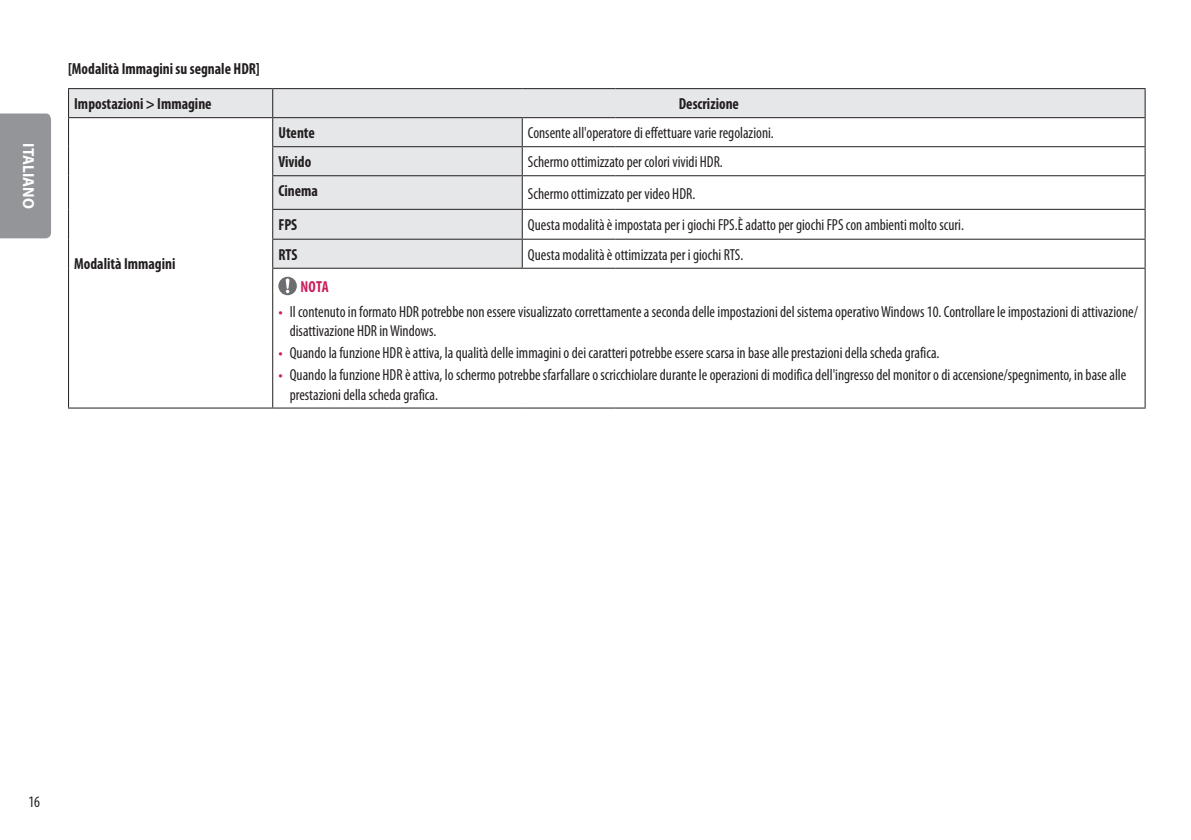
<style>
.page{position:relative;width:1191px;height:840px;background:#fff}
.page>*{position:absolute;margin:0;border:0;box-sizing:border-box;transform-origin:0 0}
.Body{font:condensed 16px/19.2px "Myriad Pro";color:#231f20;scale:.95 1}
.Body_Bold{font:700 condensed 16px "Myriad Pro";color:#231f20;scale:.95 1}
.Body-2{font:700 condensed 16px "Myriad Pro";color:#231f20;scale:.95 1}
.Body_Bold_Center{font:700 condensed 16px "Myriad Pro";color:#231f20;scale:.95 1}
.t1{font:700 16px "Myriad Pro";color:#fff;scale:.95 1}
.Warning{font:700 condensed 16px "Myriad Pro";color:#c8205d;scale:.95 1}
.s1{font-family:"LG Smart";font-stretch:normal;color:#c8205d}
</style>
<div class="page">
<div style="left:0;top:113px;width:51px;height:125px;background:#939598"></div>
<div style="left:69px;top:89px;width:1075px;height:28px;background:#e6e7e9"></div>
<svg style="left:69px;top:118px;width:1075px;height:289px"></svg>
<hr style="left:273px;top:117px;width:249px;height:1px;background:#231f20">
<hr style="left:522px;top:117px;width:93px;height:1px;background:#231f20">
<hr style="left:615px;top:117px;width:530px;height:1px;background:#231f20">
<hr style="left:522px;top:146px;width:93px;height:1px;background:#231f20">
<hr style="left:615px;top:146px;width:530px;height:1px;background:#231f20">
<svg style="left:1144px;top:89px;width:1px;height:86px"></svg>
<hr style="left:522px;top:175px;width:93px;height:1px;background:#231f20">
<hr style="left:615px;top:175px;width:530px;height:1px;background:#231f20">
<hr style="left:1144px;top:176px;width:1px;height:33px;background:#231f20">
<hr style="left:522px;top:209px;width:93px;height:1px;background:#231f20">
<hr style="left:615px;top:209px;width:530px;height:1px;background:#231f20">
<hr style="left:522px;top:238px;width:93px;height:1px;background:#231f20">
<hr style="left:615px;top:238px;width:530px;height:1px;background:#231f20">
<svg style="left:1144px;top:210px;width:1px;height:57px"></svg>
<hr style="left:1144px;top:268px;width:1px;height:139px;background:#231f20">
<hr style="left:522px;top:267px;width:93px;height:1px;background:#231f20">
<hr style="left:615px;top:267px;width:530px;height:1px;background:#231f20">
<hr style="left:273px;top:407px;width:249px;height:1px;background:#231f20">
<hr style="left:522px;top:407px;width:93px;height:1px;background:#231f20">
<hr style="left:615px;top:407px;width:530px;height:1px;background:#231f20">
<hr style="left:68px;top:88px;width:205px;height:1px;background:#231f20">
<hr style="left:273px;top:88px;width:249px;height:1px;background:#231f20">
<hr style="left:522px;top:88px;width:93px;height:1px;background:#231f20">
<hr style="left:615px;top:88px;width:530px;height:1px;background:#231f20">
<hr style="left:272px;top:146px;width:250px;height:1px;background:#231f20">
<svg style="left:272px;top:89px;width:1px;height:86px"></svg>
<svg style="left:522px;top:118px;width:1px;height:57px"></svg>
<hr style="left:272px;top:175px;width:250px;height:1px;background:#231f20">
<hr style="left:272px;top:176px;width:1px;height:33px;background:#231f20">
<hr style="left:522px;top:176px;width:1px;height:33px;background:#231f20">
<hr style="left:272px;top:209px;width:250px;height:1px;background:#231f20">
<hr style="left:272px;top:238px;width:250px;height:1px;background:#231f20">
<svg style="left:272px;top:210px;width:1px;height:57px"></svg>
<svg style="left:522px;top:210px;width:1px;height:57px"></svg>
<hr style="left:272px;top:267px;width:250px;height:1px;background:#231f20">
<svg style="left:68px;top:89px;width:1px;height:87px"></svg>
<hr style="left:68px;top:176px;width:1px;height:33px;background:#231f20">
<hr style="left:68px;top:209px;width:1px;height:30px;background:#231f20">
<svg style="left:68px;top:239px;width:1px;height:29px"></svg>
<hr style="left:68px;top:268px;width:1px;height:139px;background:#231f20">
<hr style="left:68px;top:117px;width:205px;height:1px;background:#231f20">
<hr style="left:272px;top:268px;width:1px;height:139px;background:#231f20">
<hr style="left:68px;top:407px;width:205px;height:1px;background:#231f20">
<svg style="left:278px;top:276px;width:19px;height:19px"></svg>
<p class="t1" style="left:39px;top:143px;width:70px;rotate:90deg">ITALIANO</p>
<p class="Body_Bold" style="left:68px;top:59px;width:203px">[Modalità Immagini su segnale HDR]</p>
<p class="Body_Bold" style="left:74px;top:94px;width:146px">Impostazioni &gt; Immagine</p>
<p class="Body_Bold_Center" style="left:679px;top:94px;width:65px">Descrizione</p>
<p class="Body_Bold" style="left:74px;top:253px;width:108px">Modalità Immagini</p>
<p class="Body-2" style="left:278px;top:123px;width:40px">Utente</p>
<p class="Body" style="left:528px;top:123px;width:260px">Consente all'operatore di effettuare varie regolazioni.</p>
<p class="Body-2" style="left:278px;top:152px;width:36px">Vivido</p>
<p class="Body" style="left:528px;top:152px;width:207px">Schermo ottimizzato per colori vividi HDR.</p>
<p class="Body-2" style="left:278px;top:181px;width:43px">Cinema</p>
<p class="Body" style="left:528px;top:183px;width:178px">Schermo ottimizzato per video HDR.</p>
<p class="Body-2" style="left:278px;top:214px;width:21px">FPS</p>
<p class="Body" style="left:528px;top:215px;width:460px">Questa modalità è impostata per i giochi FPS.È adatto per giochi FPS con ambienti molto scuri.</p>
<p class="Body-2" style="left:278px;top:244px;width:21px">RTS</p>
<p class="Body" style="left:528px;top:244px;width:228px">Questa modalità è ottimizzata per i giochi RTS.</p>
<p class="Warning" style="left:300px;top:276px;width:31px">NOTA</p>
<p class="Body" style="left:290px;top:302px;width:894px;text-indent:-11px"><span class="s1">•</span> Il contenuto in formato HDR potrebbe non essere visualizzato correttamente a seconda delle impostazioni del sistema operativo Windows 10. Controllare le impostazioni di attivazione/ disattivazione HDR in Windows.</p>
<p class="Body" style="left:278px;top:343px;width:697px"><span class="s1">•</span> Quando la funzione HDR è attiva, la qualità delle immagini o dei caratteri potrebbe essere scarsa in base alle prestazioni della scheda grafica.</p>
<p class="Body" style="left:290px;top:365px;width:882px;text-indent:-11px"><span class="s1">•</span> Quando la funzione HDR è attiva, lo schermo potrebbe sfarfallare o scricchiolare durante le operazioni di modifica dell'ingresso del monitor o di accensione/spegnimento, in base alle prestazioni della scheda grafica.</p>
<p class="Body" style="left:28px;top:791px;width:14px">16</p>
</div>
